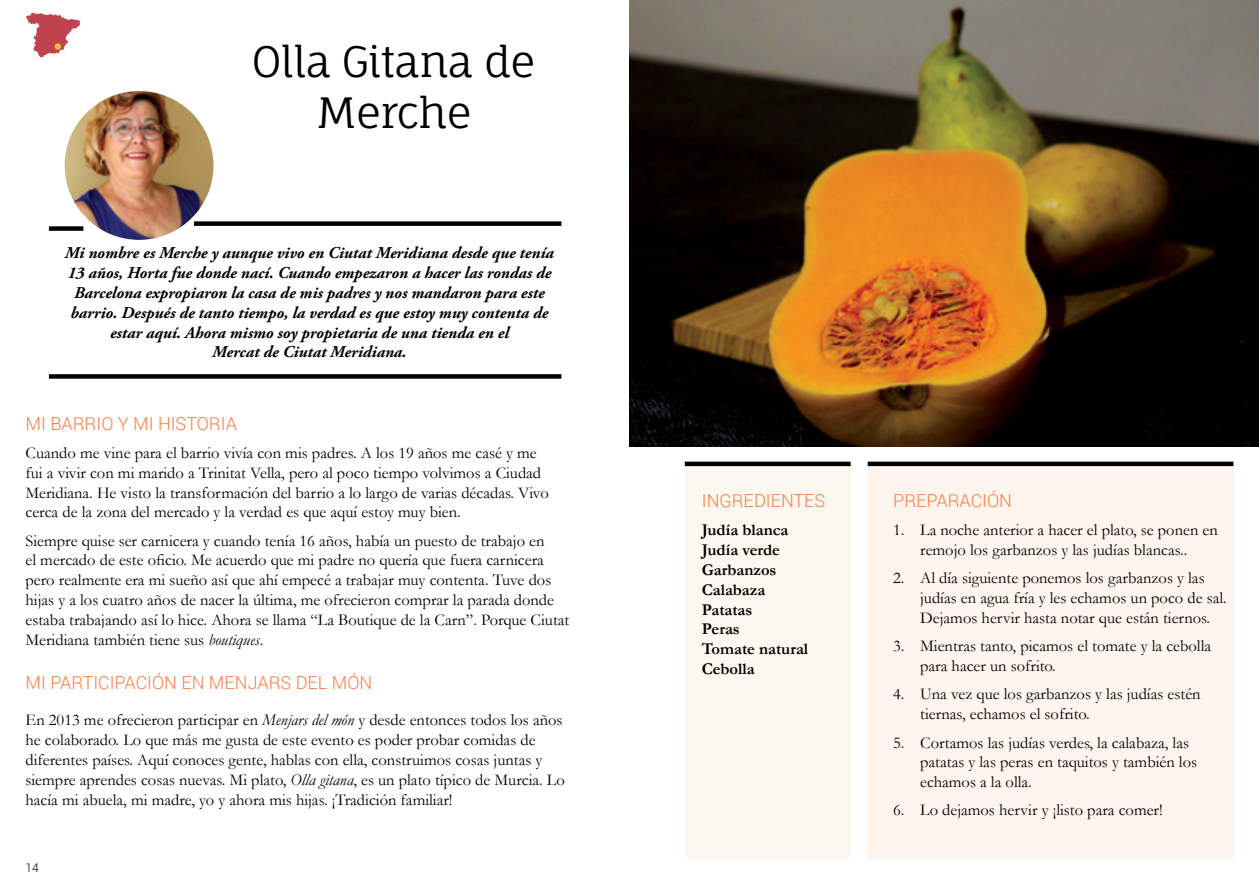
<style>
.page{position:relative;width:1259px;height:893px;background:#fff}
.page>*{position:absolute;margin:0;border:0;box-sizing:border-box;transform-origin:0 0}
.t1{font:42px/51px "Fauna One";letter-spacing:-.025em;color:#000;text-align:center}
.t2{font:300 18px "Roboto";color:#ff7943}
.t3{font:16.5px/19.8px "Garamond";color:#000}
.t4{font:italic 700 16.5px/19.8px "Adobe Garamond Pro";color:#000;text-align:center}
.t5{font:700 16.5px/19.8px "Garamond";color:#000}
.t6{font:300 12px "Roboto";color:#000}
.s1{font-style:italic}
</style>
<div class="page">
<div style="left:867px;top:466px;width:366px;height:393px;background:#fff5ef"></div>
<div style="left:685px;top:466px;width:165px;height:393px;background:#fbf8ec"></div>
<hr style="left:685px;top:462px;width:165px;height:4px;background:#000">
<hr style="left:867px;top:462px;width:366px;height:4px;background:#000">
<img style="left:65px;top:91px;width:148px;height:149px">
<img style="left:629px;top:0;width:630px;height:446px">
<div style="left:49px;top:374px;width:512px;height:5px;background:#000"></div>
<div style="left:194px;top:221px;width:367px;height:5px;background:#000"></div>
<div style="left:49px;top:226px;width:34px;height:5px;background:#000"></div>
<svg style="left:26px;top:13px;width:54px;height:44px"></svg>
<div style="left:55px;top:43px;width:6px;height:7px;background:#e8c43a;border-radius:50%"></div>
<h1 class="t1" style="left:252px;top:36px;width:285px">Olla Gitana de<br>Merche</h1>
<p class="t4" style="left:65px;top:244px;width:490px">Mi nombre es Merche y aunque vivo en Ciutat Meridiana desde que tenía 13 años, Horta fue donde nací. Cuando empezaron a hacer las rondas de Barcelona expropiaron la casa de mis padres y nos mandaron para este barrio. Después de tanto tiempo, la verdad es que estoy muy contenta de estar aquí. Ahora mismo soy propietaria de una tienda en el<br>Mercat de Ciutat Meridiana.</p>
<p class="t2" style="left:26px;top:411px;width:213px">MI BARRIO Y MI HISTORIA</p>
<p class="t3" style="left:26px;top:443px;width:525px">Cuando me vine para el barrio vivía con mis padres. A los 19 años me casé y me fui a vivir con mi marido a Trinitat Vella, pero al poco tiempo volvimos a Ciudad Meridiana. He visto la transformación del barrio a lo largo de varias décadas. Vivo cerca de la zona del mercado y la verdad es que aquí estoy muy bien.</p>
<p class="t3" style="left:26px;top:530px;width:545px">Siempre quise ser carnicera y cuando tenía 16 años, había un puesto de trabajo en<br>el mercado de este oficio. Me acuerdo que mi padre no quería que fuera carnicera pero realmente era mi sueño así que ahí empecé a trabajar muy contenta. Tuve dos hijas y a los cuatro años de nacer la última, me ofrecieron comprar la parada donde estaba trabajando así lo hice. Ahora se llama “La Boutique de la Carn”. Porque Ciutat Meridiana también tiene sus <span class="s1">boutiques</span>.</p>
<p class="t2" style="left:26px;top:670px;width:348px">MI PARTICIPACIÓN EN MENJARS DEL MÓN</p>
<p class="t3" style="left:26px;top:710px;width:541px">En 2013 me ofrecieron participar en <span class="s1">Menjars del món</span> y desde entonces todos los años he colaborado. Lo que más me gusta de este evento es poder probar comidas de diferentes países. Aquí conoces gente, hablas con ella, construimos cosas juntas y siempre aprendes cosas nuevas. Mi plato, <span class="s1">Olla gitana</span>, es un plato típico de Murcia. Lo hacía mi abuela, mi madre, yo y ahora mis hijas. ¡Tradición familiar!</p>
<p class="t6" style="left:26px;top:859px;width:15px">14</p>
<p class="t2" style="left:702px;top:488px;width:125px">INGREDIENTES</p>
<p class="t5" style="left:702px;top:520px;width:108px">Judía blanca<br>Judía verde<br>Garbanzos<br>Calabaza<br>Patatas<br>Peras<br>Tomate natural<br>Cebolla</p>
<p class="t2" style="left:893px;top:488px;width:120px">PREPARACIÓN</p>
<p class="t3" style="left:893px;top:520px;width:326px;text-align:center">1. La noche anterior a hacer el plato, se ponen en remojo los garbanzos y las judías blancas..</p>
<p class="t3" style="left:920px;top:568px;width:308px;text-indent:-27px">2. Al día siguiente ponemos los garbanzos y las judías en agua fría y les echamos un poco de sal.<br>Dejamos hervir hasta notar que están tiernos.</p>
<p class="t3" style="left:920px;top:636px;width:292px;text-indent:-27px">3. Mientras tanto, picamos el tomate y la cebolla para hacer un sofrito.</p>
<p class="t3" style="left:920px;top:684px;width:282px;text-indent:-27px">4. Una vez que los garbanzos y las judías estén tiernas, echamos el sofrito.</p>
<p class="t3" style="left:920px;top:732px;width:278px;text-indent:-27px">5. Cortamos las judías verdes, la calabaza, las patatas y las peras en taquitos y también los echamos a la olla.</p>
<p class="t3" style="left:893px;top:800px;width:271px">6. Lo dejamos hervir y ¡listo para comer!</p>
</div>
